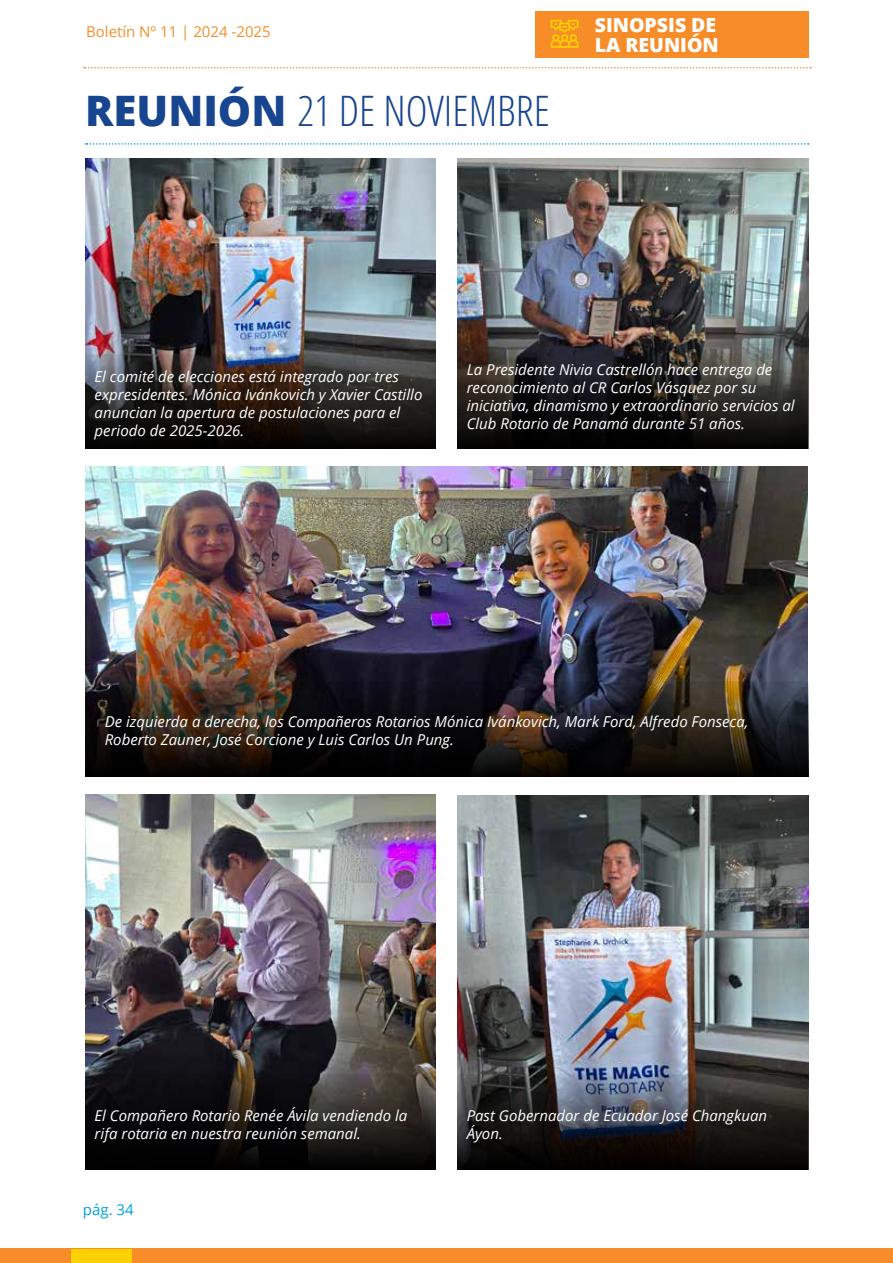
<style>
.page{position:relative;width:893px;height:1263px;background:#fff}
.page>*{position:absolute;margin:0;border:0;box-sizing:border-box;transform-origin:0 0}
.t1{font:300 condensed 42px "Open Sans";color:#17458f}
.t2{font:800 19.5px/19.5px "Open Sans";color:#fff}
.t3{font:italic 15px/18px "Open Sans";color:#fff}
.t4{font:15px "Open Sans";color:#f78d28}
.t5{font:15px "Open Sans";color:#00a2e0}
.s1{font-weight:800;font-stretch:normal}
</style>
<div class="page">
<svg style="left:84px;top:67px;width:727px;height:1px"></svg>
<div style="left:0;top:1249px;width:893px;height:14px;background:#f78d28"></div>
<div style="left:71px;top:1249px;width:60px;height:14px;background:#ffd100"></div>
<div style="left:535px;top:11px;width:273px;height:47px;background:#f78d28"></div>
<svg style="left:551px;top:20px;width:28px;height:28px"></svg>
<img style="left:85px;top:158px;width:350px;height:196px">
<img style="left:85px;top:795px;width:351px;height:279px">
<img style="left:85px;top:467px;width:723px;height:214px">
<svg style="left:86px;top:143px;width:723px;height:2px"></svg>
<img style="left:458px;top:158px;width:350px;height:181px">
<img style="left:458px;top:795px;width:350px;height:279px">
<svg style="left:85px;top:354px;width:351px;height:95px;background:#282321"></svg>
<svg style="left:85px;top:1074px;width:351px;height:95px;background:#171514"></svg>
<svg style="left:457px;top:1074px;width:351px;height:95px;background:#29292c"></svg>
<svg style="left:457px;top:339px;width:351px;height:110px;background:#242220"></svg>
<img style="left:85px;top:681px;width:723px;height:95px">
<h2 class="t2" style="left:595px;top:14px;width:126px">SINOPSIS DE<br>LA REUNIÓN</h2>
<p class="t4" style="left:86px;top:21px;width:186px">Boletín Nº 11 | 2024 -2025</p>
<h2 class="t2" style="left:595px;top:24px;width:96px">NOTICIAS</h2>
<h1 class="t1" style="left:85px;top:82px;width:466px"><span class="s1">REUNIÓN</span> 21 DE NOVIEMBRE</h1>
<p class="t3" style="left:95px;top:367px;width:329px">El comité de elecciones está integrado por tres expresidentes. Mónica Ivánkovich y Xavier Castillo anuncian la apertura de postulaciones para el periodo de 2025-2026.</p>
<p class="t3" style="left:467px;top:360px;width:329px">La Presidente Nivia Castrellón hace entrega de reconocimiento al CR Carlos Vásquez por su iniciativa, dinamismo y extraordinario servicios al Club Rotario de Panamá durante 51 años.</p>
<p class="t3" style="left:105px;top:712px;width:645px">De izquierda a derecha, los Compañeros Rotarios Mónica Ivánkovich, Mark Ford, Alfredo Fonseca,<br>Roberto Zauner, José Corcione y Luis Carlos Un Pung.</p>
<p class="t3" style="left:95px;top:1106px;width:314px">El Compañero Rotario Renée Ávila vendiendo la rifa rotaria en nuestra reunión semanal.</p>
<p class="t3" style="left:467px;top:1106px;width:302px">Past Gobernador de Ecuador José Changkuan<br>Áyon.</p>
<p class="t5" style="left:83px;top:1199px;width:52px">pág. 34</p>
</div>
